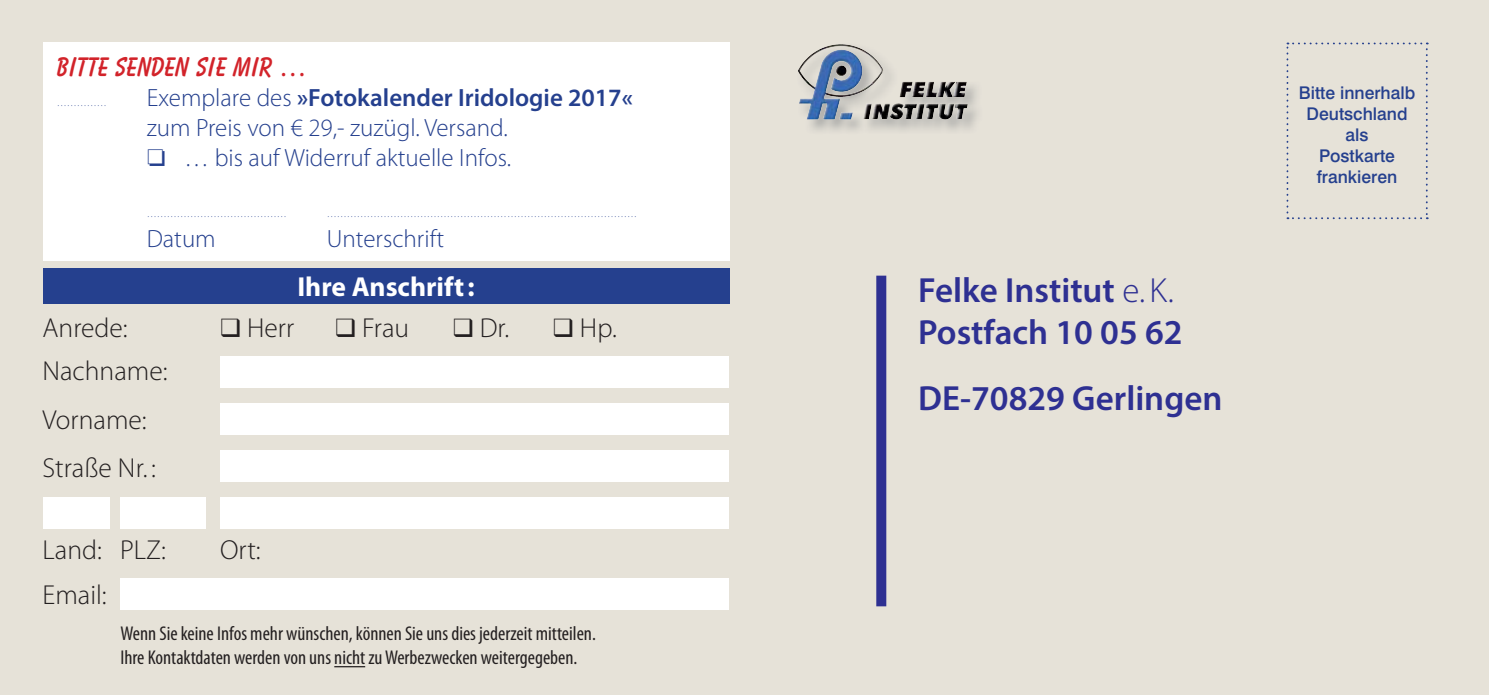
<style>
.page{position:relative;width:1489px;height:695px;background:#fff}
.page>*{position:absolute;margin:0;border:0;box-sizing:border-box;transform-origin:0 0}
.t1{font:600 35px/42px "Myriad Pro";color:#2e3092}
.t2{font:300 27.5px/48.5px "Myriad Pro";color:#231f20}
.t3{font:700 27.5px "Balloon BT";color:#d2232a}
.t4{font:700 27.5px "Myriad Pro";color:#fff}
.t5{font:300 25px/30px "Myriad Pro";color:#25408e}
.t6{font:condensed 20px/24px "Myriad Pro";color:#231f20}
.t7{font:500 17.5px/21px "Swiss 721 BT";color:#25408e;text-align:center}
.t8{font:300 10px "Myriad Pro";color:#25408e}
.s1{font-family:"Myriad Pro";font-weight:400}
.s2{font-weight:600}
.s3{font-weight:300}
</style>
<div class="page">
<div style="left:0;top:0;width:1488px;height:694px;background:#e6e2d8"></div>
<svg style="left:1286px;top:43px;width:141px;height:176px"></svg>
<div style="left:876px;top:275px;width:10px;height:331px;background:#2e3092"></div>
<img style="left:798px;top:44px;width:179px;height:87px">
<img style="left:839px;top:103px;width:115px;height:16px">
<div style="left:43px;top:43px;width:686px;height:218px;background:#fff"></div>
<div style="left:43px;top:269px;width:686px;height:35px;background:#25408e"></div>
<hr style="left:334px;top:666px;width:31px;height:1px;background:#231f20">
<div style="left:221px;top:356px;width:508px;height:32px;background:#fff"></div>
<div style="left:221px;top:450px;width:508px;height:32px;background:#fff"></div>
<div style="left:221px;top:403px;width:508px;height:32px;background:#fff"></div>
<div style="left:221px;top:497px;width:508px;height:32px;background:#fff"></div>
<div style="left:43px;top:497px;width:66px;height:32px;background:#fff"></div>
<div style="left:121px;top:497px;width:85px;height:32px;background:#fff"></div>
<div style="left:120px;top:578px;width:609px;height:32px;background:#fff"></div>
<h2 class="t3" style="left:57px;top:50px;width:251px">BITTE SENDEN SIE MIR <span class="s1">…</span></h2>
<p class="t8" style="left:57px;top:99px;width:52px">……………</p>
<p class="t5" style="left:147px;top:85px;width:487px">Exemplare des <span class="s2">»Fotokalender Iridologie 2017« </span>zum Preis von € 29,- zuzügl. Versand.<br>❏ … bis auf Widerruf aktuelle Infos.</p>
<p class="t8" style="left:147px;top:210px;width:141px">……………………………………</p>
<p class="t8" style="left:327px;top:210px;width:312px">…………………………………………………………………………………</p>
<p class="t5" style="left:147px;top:226px;width:71px">Datum</p>
<p class="t5" style="left:327px;top:226px;width:119px">Unterschrift</p>
<h2 class="t4" style="left:297px;top:276px;width:179px">Ihre Anschrift :</h2>
<h2 class="t2" style="left:43px;top:307px;width:87px">Anrede:</h2>
<h2 class="t2" style="left:220px;top:307px;width:75px">❑ Herr</h2>
<h2 class="t2" style="left:335px;top:307px;width:75px">❑ Frau</h2>
<h2 class="t2" style="left:453px;top:307px;width:58px">❑ Dr.</h2>
<h2 class="t2" style="left:553px;top:307px;width:66px">❑ Hp.</h2>
<h2 class="t2" style="left:43px;top:349px;width:126px">Nachname:<br>Vorname:<br>Straße Nr. :</h2>
<h2 class="t2" style="left:43px;top:528px;width:125px">Land: PLZ:</h2>
<h2 class="t2" style="left:220px;top:528px;width:42px">Ort:</h2>
<h2 class="t2" style="left:43px;top:573px;width:66px">Email:</h2>
<p class="t6" style="left:120px;top:623px;width:477px">Wenn Sie keine Infos mehr wünschen, können Sie uns dies jederzeit mitteilen.<br>Ihre Kontaktdaten werden von uns nicht zu Werbezwecken weitergegeben.</p>
<h1 class="t1" style="left:918px;top:272px;width:266px">Felke Institut <span class="s3">e. K.<br></span>Postfach 10 05 62</h1>
<h1 class="t1" style="left:918px;top:380px;width:306px">DE-70829 Gerlingen</h1>
<p class="t7" style="left:1298px;top:83px;width:118px">Bitte innerhalb<br>Deutschland als<br>Postkarte frankieren</p>
</div>
